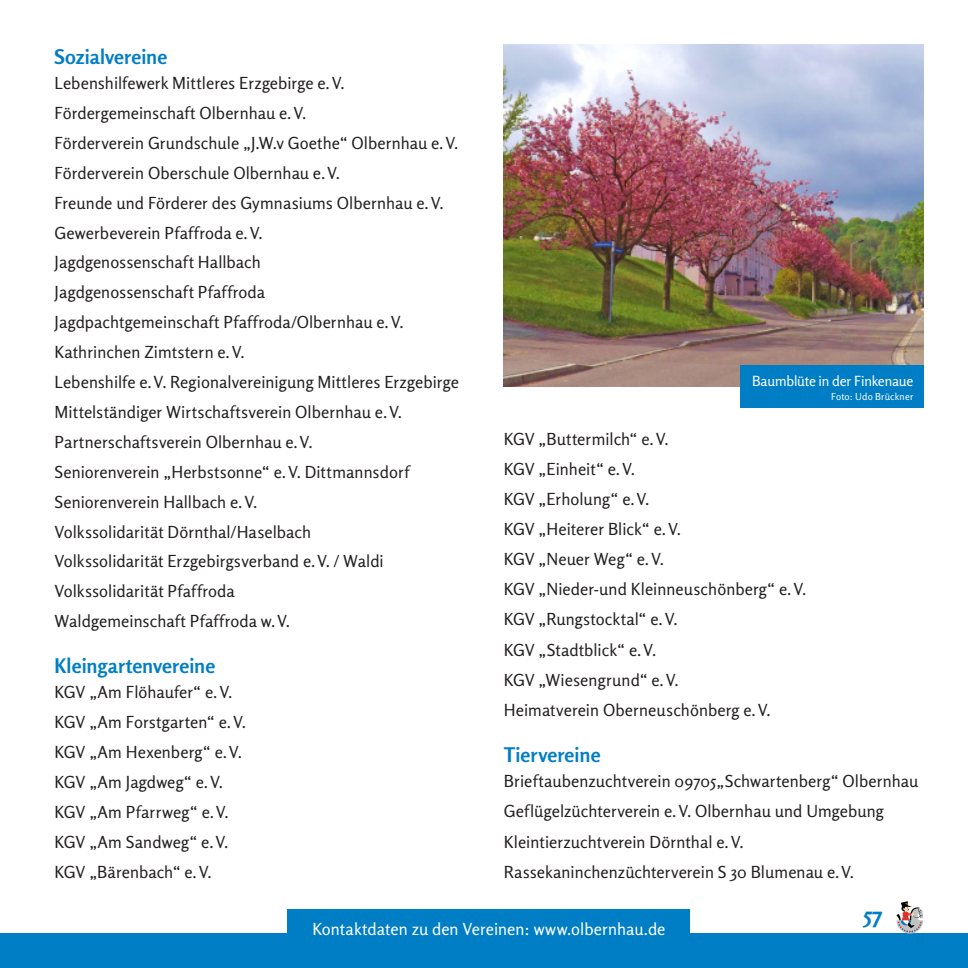
<style>
.page{position:relative;width:968px;height:968px;background:#fff}
.page>*{position:absolute;margin:0;border:0;box-sizing:border-box;transform-origin:0 0}
.t1{font:700 22.75px "Rosario";color:#007ec5}
.t2{font:700 20.12px "Rosario";letter-spacing:.005em;color:#007ec5}
.t3{font:16.62px/29.9px "Rosario";letter-spacing:.005em;color:#231f20}
.t4{font:16.62px "Rosario";color:#fff}
.t5{font:14px "Rosario";letter-spacing:-.015em;color:#fff}
.t6{font:9.62px "Rosario";letter-spacing:.02em;color:#fff}
</style>
<div class="page">
<div style="left:0;top:933px;width:967px;height:34px;background:#007ec5"></div>
<svg style="left:896px;top:901px;width:27px;height:32px"></svg>
<img style="left:504px;top:45px;width:419px;height:341px">
<div style="left:287px;top:909px;width:403px;height:58px;background:#007ec5"></div>
<div style="left:739px;top:365px;width:184px;height:42px;background:#007ec5"></div>
<p class="t2" style="left:55px;top:45px;width:114px">Sozialvereine</p>
<p class="t3" style="left:55px;top:68px;width:406px">Lebenshilfewerk Mittleres Erzgebirge e.V.<br>Fördergemeinschaft Olbernhau e.V.<br>Förderverein Grundschule „J.W.v Goethe“ Olbernhau e.V.<br>Förderverein Oberschule Olbernhau e.V.<br>Freunde und Förderer des Gymnasiums Olbernhau e.V.<br>Gewerbeverein Pfaffroda e.V.<br>Jagdgenossenschaft Hallbach<br>Jagdgenossenschaft Pfaffroda<br>Jagdpachtgemeinschaft Pfaffroda/Olbernhau e.V.<br>Kathrinchen Zimtstern e.V.<br>Lebenshilfe e.V. Regionalvereinigung Mittleres Erzgebirge Mittelständiger Wirtschaftsverein Olbernhau e.V.<br>Partnerschaftsverein Olbernhau e.V.<br>Seniorenverein „Herbstsonne“ e.V. Dittmannsdorf Seniorenverein Hallbach e.V.<br>Volkssolidarität Dörnthal/Haselbach<br>Volkssolidarität Erzgebirgsverband e.V. / Waldi Volkssolidarität Pfaffroda<br>Waldgemeinschaft Pfaffroda w.V.</p>
<p class="t2" style="left:55px;top:653px;width:162px">Kleingartenvereine</p>
<p class="t3" style="left:55px;top:677px;width:193px">KGV „Am Flöhaufer“ e.V.<br>KGV „Am Forstgarten“ e.V.<br>KGV „Am Hexenberg“ e.V.<br>KGV „Am Jagdweg“ e.V.<br>KGV „Am Pfarrweg“ e.V.<br>KGV „Am Sandweg“ e.V.<br>KGV „Bärenbach“ e.V.</p>
<p class="t5" style="left:752px;top:372px;width:163px">Baumblüte in der Finkenaue</p>
<p class="t6" style="left:831px;top:390px;width:84px">Foto: Udo Brückner</p>
<p class="t3" style="left:504px;top:424px;width:304px">KGV „Buttermilch“ e.V.<br>KGV „Einheit“ e.V.<br>KGV „Erholung“ e.V.<br>KGV „Heiterer Blick“ e.V.<br>KGV „Neuer Weg“ e.V.<br>KGV „Nieder-und Kleinneuschönberg“ e.V.<br>KGV „Rungstocktal“ e.V.<br>KGV „Stadtblick“ e.V.<br>KGV „Wiesengrund“ e.V.<br>Heimatverein Oberneuschönberg e.V.</p>
<p class="t2" style="left:504px;top:742px;width:98px">Tiervereine</p>
<p class="t3" style="left:504px;top:766px;width:416px">Brieftaubenzuchtverein 09705„Schwartenberg“ Olbernhau Geflügelzüchterverein e.V. Olbernhau und Umgebung Kleintierzuchtverein Dörnthal e.V.<br>Rassekaninchenzüchterverein S 30 Blumenau e.V.</p>
<p class="t4" style="left:312px;top:919px;width:354px">Kontaktdaten zu den Vereinen: www.olbernhau.de</p>
<h1 class="t1" style="left:863px;top:900px;width:20px">57</h1>
</div>
